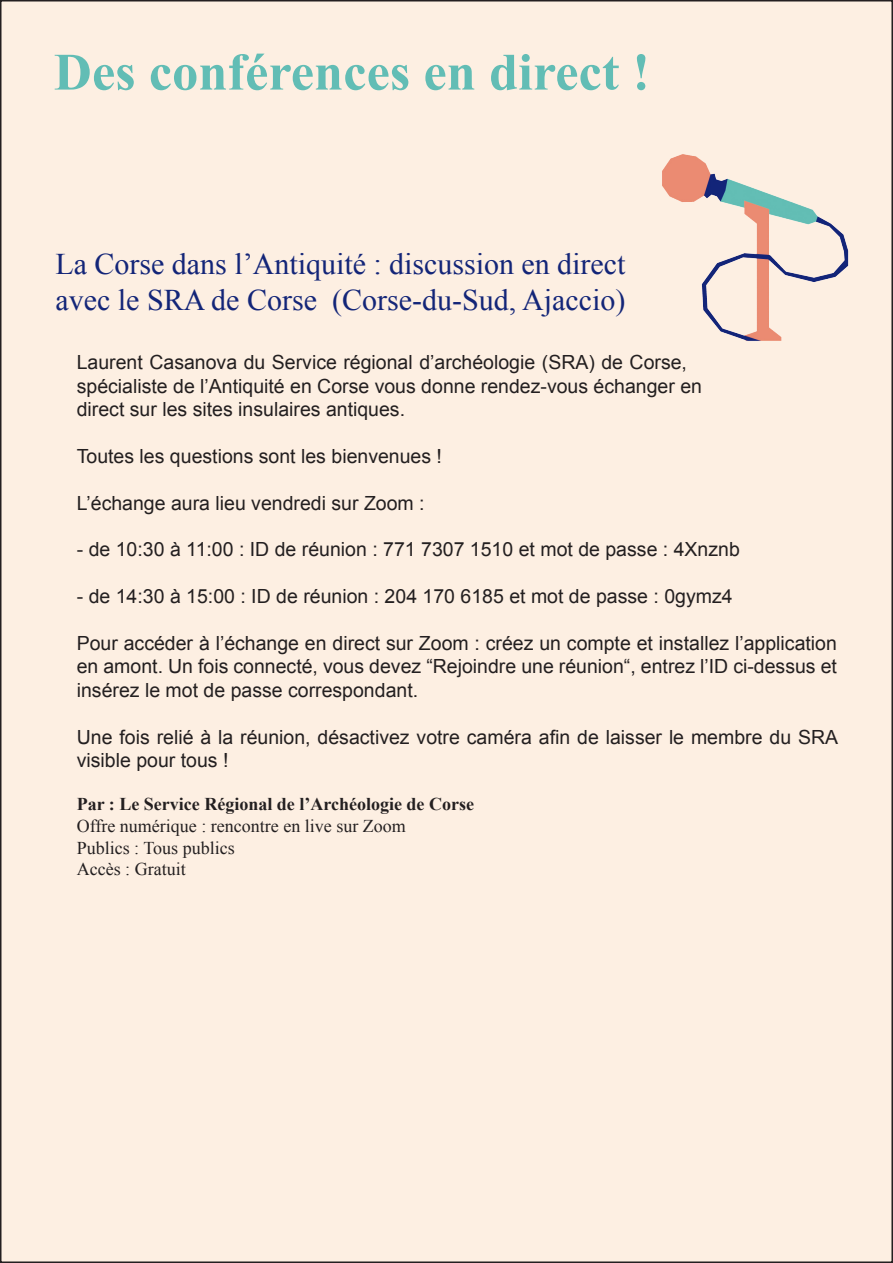
<style>
.page{position:relative;width:893px;height:1263px;background:#fff}
.page>*{position:absolute;margin:0;border:0;box-sizing:border-box;transform-origin:0 0}
.t1{font:700 52.5px "Times New Roman";color:#62bdb5}
.t2{font:30px/36px "Times New Roman";color:#132578}
.t3{font:19.5px/23.4px "Arial";color:#231f20}
.t4{font:18px/21.6px "Times New Roman";color:#231f20}
.t5{font:700 18px "Times New Roman";color:#231f20}
</style>
<div class="page">
<div style="left:1px;top:1px;width:891px;height:1261px;background:#fdefe2"></div>
<img style="left:662px;top:154px;width:187px;height:187px">
<p class="t1" style="left:54px;top:36px;width:597px">Des conférences en direct !</p>
<p class="t2" style="left:56px;top:245px;width:572px">La Corse dans l’Antiquité : discussion en direct avec le SRA de Corse (Corse-du-Sud, Ajaccio)</p>
<p class="t3" style="left:77px;top:351px;width:627px">Laurent Casanova du Service régional d’archéologie (SRA) de Corse, spécialiste de l’Antiquité en Corse vous donne rendez-vous échanger en direct sur les sites insulaires antiques.</p>
<p class="t3" style="left:77px;top:444px;width:367px">Toutes les questions sont les bienvenues !</p>
<p class="t3" style="left:77px;top:491px;width:349px">L’échange aura lieu vendredi sur Zoom :</p>
<p class="t3" style="left:77px;top:538px;width:665px">- de 10:30 à 11:00 : ID de réunion : 771 7307 1510 et mot de passe : 4Xnznb</p>
<p class="t3" style="left:77px;top:585px;width:657px">- de 14:30 à 15:00 : ID de réunion : 204 170 6185 et mot de passe : 0gymz4</p>
<p class="t3" style="left:77px;top:632px;width:762px;text-align:justify">Pour accéder à l’échange en direct sur Zoom : créez un compte et installez l’application en amont. Un fois connecté, vous devez “Rejoindre une réunion“, entrez l’ID ci-dessus et insérez le mot de passe correspondant.</p>
<p class="t3" style="left:77px;top:725px;width:763px">Une fois relié à la réunion, désactivez votre caméra afin de laisser le membre du SRA visible pour tous !</p>
<p class="t5" style="left:77px;top:792px;width:399px">Par : Le Service Régional de l’Archéologie de Corse</p>
<p class="t4" style="left:77px;top:815px;width:331px">Offre numérique : rencontre en live sur Zoom<br>Publics : Tous publics</p>
<p class="t4" style="left:77px;top:858px;width:110px">Accès : Gratuit</p>
</div>
